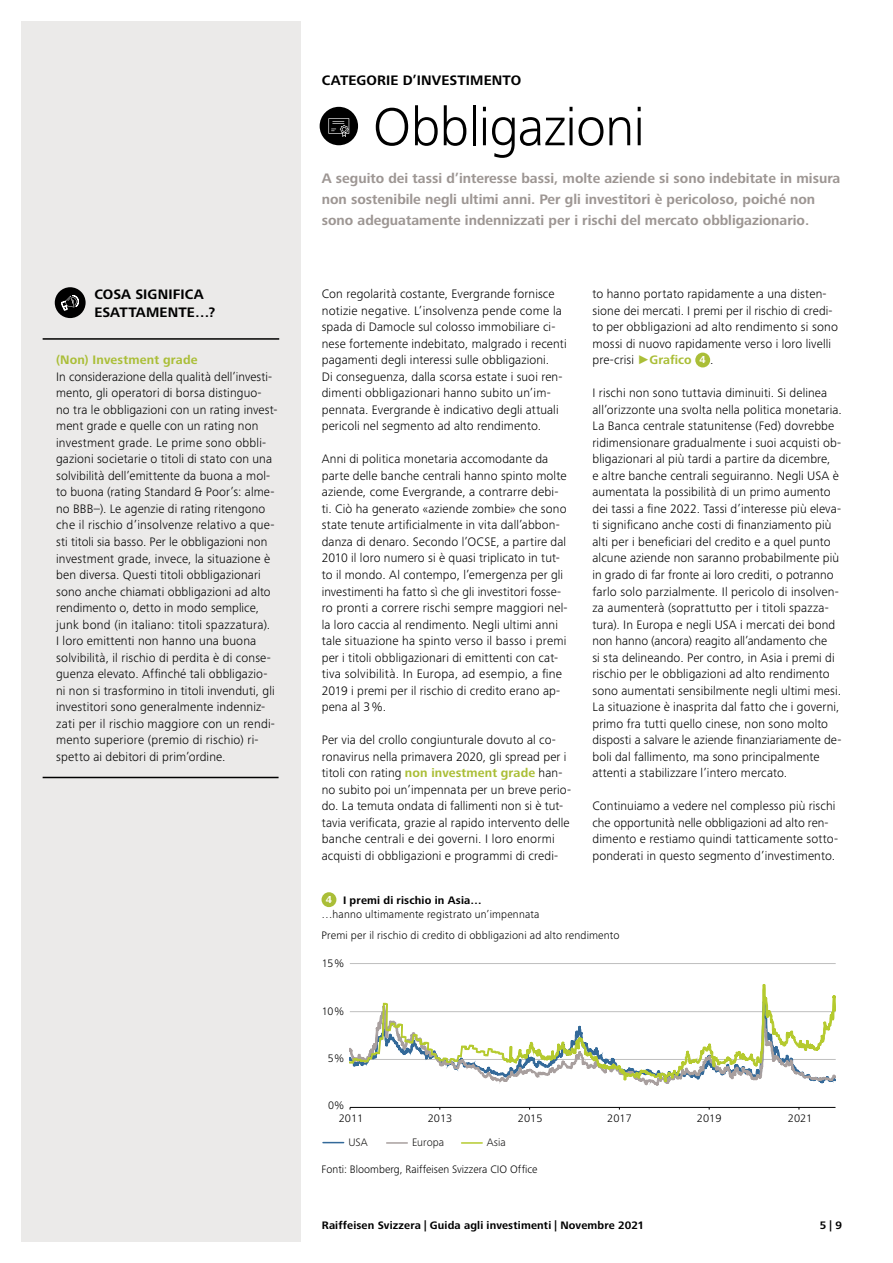
<style>
.page{position:relative;width:893px;height:1263px;background:#fff}
.page>*{position:absolute;margin:0;border:0;box-sizing:border-box;transform-origin:0 0}
.t1{font:300 55.5px "Frutiger Next Pro";letter-spacing:-.015em;color:#000}
.t2{font:700 14.25px/21px "Frutiger Next Pro";color:#9d9693}
.t3{font:700 14.25px/18px "Frutiger Next Pro";letter-spacing:.01em;color:#000}
.t4{font:300 12.75px/16.5px "Frutiger Next Pro";letter-spacing:.01em;color:#000}
.t5{font:700 12.75px "Frutiger Next Pro";letter-spacing:.015em;color:#aabe37}
.t6{font:300 11.25px/14.2px "Frutiger Next Pro";letter-spacing:.01em;color:#000}
.t7{font:700 11.25px "Frutiger Next Pro";letter-spacing:.015em;color:#000}
.t8{font:300 11.25px "Frutiger Next Pro";color:#181716}
.s1{font-weight:700;color:#aabe37}
.s2{font-family:"Arial";font-weight:400;color:#aabe37}
.s3{font-weight:700;font-size:10.5px;color:#fff}
.s4{font-weight:700}
</style>
<div class="page">
<div style="left:21px;top:21px;width:279px;height:1221px;background:#ebeae9"></div>
<div style="left:695px;top:353px;width:15px;height:14px;background:#aabe37;border-radius:50%"></div>
<div style="left:322px;top:892px;width:14px;height:15px;background:#aabe37;border-radius:50%"></div>
<svg style="left:323px;top:1142px;width:21px;height:1px"></svg>
<hr style="left:387px;top:1142px;width:20px;height:2px;background:#a89f9e">
<hr style="left:462px;top:1142px;width:20px;height:2px;background:#b5ca2e">
<hr style="left:350px;top:963px;width:486px;height:1px;background:#bfbfbf">
<hr style="left:350px;top:1107px;width:485px;height:1px;background:#000">
<svg style="left:350px;top:984px;width:486px;height:102px"></svg>
<hr style="left:43px;top:777px;width:236px;height:1px;background:#000">
<hr style="left:43px;top:338px;width:236px;height:2px;background:#000">
<div style="left:55px;top:287px;width:31px;height:31px;background:#000;border-radius:50%"></div>
<svg style="left:61px;top:295px;width:18px;height:15px"></svg>
<div style="left:320px;top:107px;width:38px;height:38px;background:#000;border-radius:50%"></div>
<svg style="left:328px;top:118px;width:21px;height:19px"></svg>
<p class="t3" style="left:94px;top:285px;width:123px">COSA SIGNIFICA<br>ESATTAMENTE…?</p>
<p class="t5" style="left:56px;top:353px;width:143px">(Non) Investment grade</p>
<p class="t4" style="left:56px;top:368px;width:223px">In considerazione della qualità dell’investi&shy;mento, gli operatori di borsa distinguo&shy;no tra le obbligazioni con un rating invest&shy;ment grade e quelle con un rating non investment grade. Le prime sono obbli&shy;gazioni societarie o titoli di stato con una solvibilità dell’emittente da buona a mol&shy;to buona (rating Standard &amp; Poor’s: alme&shy;no BBB–). Le agenzie di rating ritengono che il rischio d’insolvenze relativo a que&shy;sti titoli sia basso. Per le obbligazioni non investment grade, invece, la situazione è ben diversa. Questi titoli obbligazionari sono anche chiamati obbligazioni ad alto rendimento o, detto in modo semplice, junk bond (in italiano: titoli spazzatura).<br>I loro emittenti non hanno una buona solvibilità, il rischio di perdita è di conse&shy;guenza elevato. Affinché tali obbligazio&shy;ni non si trasformino in titoli invenduti, gli investitori sono generalmente indenniz&shy;zati per il rischio maggiore con un rendi&shy;mento superiore (premio di rischio) ri&shy;spetto ai debitori di prim’ordine.</p>
<p class="t3" style="left:322px;top:72px;width:201px">CATEGORIE D’INVESTIMENTO</p>
<h1 class="t1" style="left:373px;top:95px;width:274px">Obbligazioni</h1>
<p class="t2" style="left:322px;top:167px;width:520px">A seguito dei tassi d’interesse bassi, molte aziende si sono indebitate in misura non sostenibile negli ultimi anni. Per gli investitori è pericoloso, poiché non sono adeguatamente indennizzati per i rischi del mercato obbligazionario.</p>
<p class="t4" style="left:322px;top:286px;width:246px">Con regolarità costante, Evergrande fornisce notizie negative. L’insolvenza pende come la spada di Damocle sul colosso immobiliare ci&shy;nese fortemente indebitato, malgrado i recenti pagamenti degli interessi sulle obbligazioni.<br>Di conseguenza, dalla scorsa estate i suoi ren&shy;dimenti obbligazionari hanno subito un’im&shy;pennata. Evergrande è indicativo degli attuali pericoli nel segmento ad alto rendimento.</p>
<p class="t4" style="left:322px;top:451px;width:247px">Anni di politica monetaria accomodante da parte delle banche centrali hanno spinto molte aziende, come Evergrande, a contrarre debi&shy;ti. Ciò ha generato «aziende zombie» che sono state tenute artificialmente in vita dall’abbon&shy;danza di denaro. Secondo l’OCSE, a partire dal 2010 il loro numero si è quasi triplicato in tut&shy;to il mondo. Al contempo, l’emergenza per gli investimenti ha fatto sì che gli investitori fosse&shy;ro pronti a correre rischi sempre maggiori nel&shy;la loro caccia al rendimento. Negli ultimi anni tale situazione ha spinto verso il basso i premi per i titoli obbligazionari di emittenti con cat&shy;tiva solvibilità. In Europa, ad esempio, a fine 2019 i premi per il rischio di credito erano ap&shy;pena al 3%.</p>
<p class="t4" style="left:322px;top:731px;width:251px">Per via del crollo congiunturale dovuto al co&shy;ronavirus nella primavera 2020, gli spread per i titoli con rating <span class="s1">non investment grade</span> han&shy;no subito poi un’impennata per un breve perio&shy;do. La temuta ondata di fallimenti non si è tut&shy;tavia verificata, grazie al rapido intervento delle banche centrali e dei governi. I loro enormi acquisti di obbligazioni e programmi di credi-</p>
<p class="t4" style="left:592px;top:286px;width:247px">to hanno portato rapidamente a una disten&shy;sione dei mercati. I premi per il rischio di credi&shy;to per obbligazioni ad alto rendimento si sono mossi di nuovo rapidamente verso i loro livelli pre--crisi <span class="s2">►</span><span class="s1">Grafico</span> <span class="s3">4</span> .</p>
<p class="t4" style="left:592px;top:385px;width:251px">I rischi non sono tuttavia diminuiti. Si delinea all’orizzonte una svolta nella politica monetaria.<br>La Banca centrale statunitense (Fed) dovrebbe ridimensionare gradualmente i suoi acquisti ob&shy;bligazionari al più tardi a partire da dicembre,<br>e altre banche centrali seguiranno. Negli USA è aumentata la possibilità di un primo aumento dei tassi a fine 2022. Tassi d’interesse più eleva&shy;ti significano anche costi di finanziamento più alti per i beneficiari del credito e a quel punto alcune aziende non saranno probabilmente più in grado di far fronte ai loro crediti, o potranno farlo solo parzialmente. Il pericolo di insolven&shy;za aumenterà (soprattutto per i titoli spazza&shy;tura). In Europa e negli USA i mercati dei bond non hanno (ancora) reagito all’andamento che<br>si sta delineando. Per contro, in Asia i premi di rischio per le obbligazioni ad alto rendimento sono aumentati sensibilmente negli ultimi mesi.<br>La situazione è inasprita dal fatto che i governi, primo fra tutti quello cinese, non sono molto disposti a salvare le aziende finanziariamente de&shy;boli dal fallimento, ma sono principalmente attenti a stabilizzare l’intero mercato.</p>
<p class="t4" style="left:592px;top:797px;width:247px">Continuiamo a vedere nel complesso più rischi che opportunità nelle obbligazioni ad alto ren&shy;dimento e restiamo quindi tatticamente sotto&shy;ponderati in questo segmento d’investimento.</p>
<p class="t6" style="left:322px;top:893px;width:220px;text-indent:4px"><span class="s3">4</span> <span class="s4">I premi di rischio in Asia…<br></span>…hanno ultimamente registrato un’impennata</p>
<p class="t6" style="left:322px;top:928px;width:300px">Premi per il rischio di credito di obbligazioni ad alto rendimento</p>
<p class="t6" style="left:322px;top:956px;width:24px">15%</p>
<p class="t6" style="left:322px;top:1004px;width:24px">10%</p>
<p class="t6" style="left:328px;top:1051px;width:18px">5%</p>
<p class="t6" style="left:328px;top:1098px;width:17px">0%</p>
<p class="t6" style="left:339px;top:1111px;width:26px">2011</p>
<p class="t6" style="left:428px;top:1111px;width:26px">2013</p>
<p class="t6" style="left:518px;top:1111px;width:26px">2015</p>
<p class="t6" style="left:607px;top:1111px;width:26px">2017</p>
<p class="t6" style="left:697px;top:1111px;width:26px">2019</p>
<p class="t6" style="left:788px;top:1111px;width:26px">2021</p>
<p class="t8" style="left:348px;top:1136px;width:21px">USA</p>
<p class="t8" style="left:412px;top:1136px;width:34px">Europa</p>
<p class="t8" style="left:487px;top:1136px;width:20px">Asia</p>
<p class="t6" style="left:322px;top:1162px;width:218px">Fonti: Bloomberg, Raiffeisen Svizzera CIO Office</p>
<p class="t7" style="left:322px;top:1219px;width:324px">Raiffeisen Svizzera | Guida agli investimenti | Novembre 2021</p>
<p class="t7" style="left:820px;top:1219px;width:24px">5 | 9</p>
</div>
